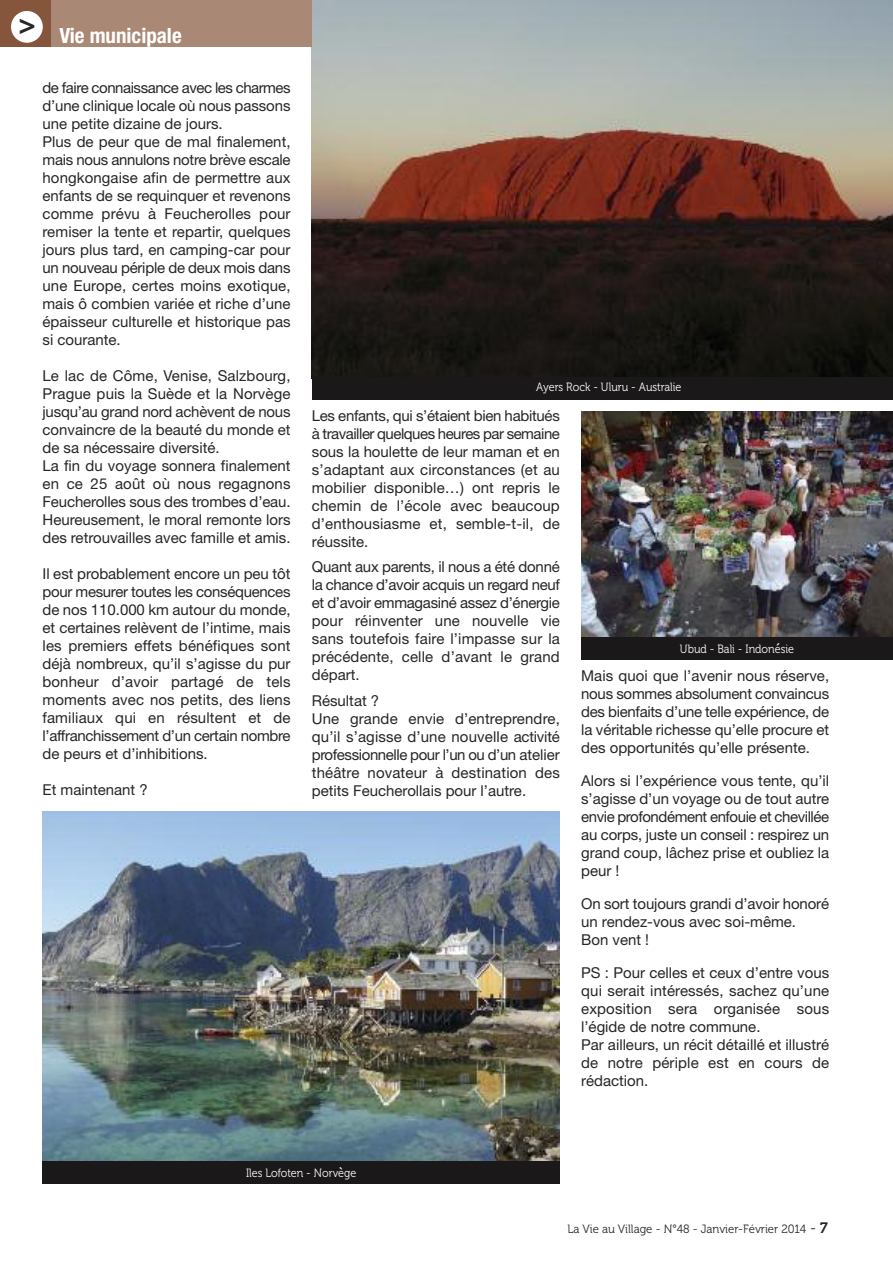
<style>
.page{position:relative;width:893px;height:1263px;background:#fff}
.page>*{position:absolute;margin:0;border:0;box-sizing:border-box;transform-origin:0 0}
.t1{font:700 condensed 21px "Helvetica Neue";color:#fff}
.t2{font:15px/18px "Helvetica Neue";color:#272627}
.t3{font:12px "Museo 300";color:#fff;scale:.9 1}
.t4{font:12px "Museo 300";color:#272627;scale:.95 1}
.s1{font-family:"Hira Kaku Pro W6"}
.s2{font-size:15px}
.s3{font-family:"Museo 700";font-size:15px}
</style>
<div class="page">
<img style="left:581px;top:411px;width:312px;height:226px">
<div style="left:581px;top:637px;width:312px;height:23px;background:#1b1819"></div>
<img style="left:312px;top:0;width:581px;height:377px">
<div style="left:312px;top:377px;width:581px;height:22px;background:#1b1819"></div>
<img style="left:43px;top:811px;width:517px;height:350px">
<div style="left:43px;top:1161px;width:517px;height:23px;background:#1b1819"></div>
<div style="left:0;top:0;width:51px;height:47px;background:#85553c"></div>
<div style="left:51px;top:0;width:261px;height:47px;background:#aa8876"></div>
<div style="left:11px;top:11px;width:32px;height:32px;background:#fff;border-radius:50%"></div>
<h1 class="t1" style="left:18px;top:28px;width:165px"><sup>&gt;</sup> Vie municipale</h1>
<p class="t2" style="left:43px;top:80px;width:250px">de faire connaissance avec les charmes d’une clinique locale où nous passons une petite dizaine de jours.<br>Plus de peur que de mal finalement, mais nous annulons notre brève escale hongkongaise afin de permettre aux enfants de se requinquer et revenons comme prévu à Feucherolles pour remiser la tente et repartir, quelques jours plus tard, en camping-car pour un nouveau périple de deux mois dans une Europe, certes moins exotique, mais ô combien variée et riche d’une épaisseur culturelle et historique pas si courante.</p>
<p class="t2" style="left:43px;top:368px;width:250px">Le lac de Côme, Venise, Salzbourg, Prague puis la Suède et la Norvège jusqu’au grand nord achèvent de nous convaincre de la beauté du monde et de sa nécessaire diversité.<br>La fin du voyage sonnera finalement en ce 25 août où nous regagnons Feucherolles sous des trombes d’eau.<br>Heureusement, le moral remonte lors des retrouvailles avec famille et amis.</p>
<p class="t2" style="left:43px;top:566px;width:250px;text-align:justify">Il est probablement encore un peu tôt pour mesurer toutes les conséquences de nos 110.000 km autour du monde, et certaines relèvent de l’intime, mais les premiers effets bénéfiques sont déjà nombreux, qu’il s’agisse du pur bonheur d’avoir partagé de tels moments avec nos petits, des liens familiaux qui en résultent et de l’affranchissement d’un certain nombre de peurs et d’inhibitions.</p>
<p class="t2" style="left:43px;top:782px;width:107px">Et maintenant ?</p>
<p class="t3" style="left:536px;top:382px;width:163px">Ayers Rock - Uluru - Australie</p>
<p class="t2" style="left:312px;top:408px;width:250px;text-align:justify">Les enfants, qui s’étaient bien habitués à travailler quelques heures par semaine sous la houlette de leur maman et en s’adaptant aux circonstances (et au mobilier disponible…) ont repris le chemin de l’école avec beaucoup d’enthousiasme et, semble-t-il, de réussite.</p>
<p class="t2" style="left:312px;top:559px;width:250px;text-align:justify">Quant aux parents, il nous a été donné la chance d’avoir acquis un regard neuf et d’avoir emmagasiné assez d’énergie pour réinventer une nouvelle vie sans toutefois faire l’impasse sur la précédente, celle d’avant le grand départ.</p>
<p class="t2" style="left:312px;top:693px;width:250px">Résultat ?<br>Une grande envie d’entreprendre, qu’il s’agisse d’une nouvelle activité professionnelle pour l’un ou d’un atelier théâtre novateur à destination des petits Feucherollais pour l’autre.</p>
<p class="t3" style="left:680px;top:644px;width:128px">Ubud - Bali - Indone<span class="s1">́</span>sie</p>
<p class="t2" style="left:581px;top:668px;width:250px;text-align:justify">Mais quoi que l’avenir nous réserve, nous sommes absolument convaincus des bienfaits d’une telle expérience, de la véritable richesse qu’elle procure et des opportunités qu’elle présente.</p>
<p class="t2" style="left:581px;top:773px;width:250px;text-align:justify">Alors si l’expérience vous tente, qu’il s’agisse d’un voyage ou de tout autre envie profondément enfouie et chevillée au corps, juste un conseil : respirez un grand coup, lâchez prise et oubliez la peur !</p>
<p class="t2" style="left:581px;top:896px;width:250px">On sort toujours grandi d’avoir honoré un rendez-vous avec soi-même.<br>Bon vent !</p>
<p class="t2" style="left:581px;top:965px;width:250px">PS : Pour celles et ceux d’entre vous qui serait intéressés, sachez qu’une exposition sera organisée sous l’égide de notre commune.<br>Par ailleurs, un récit détaillé et illustré de notre périple est en cours de rédaction.</p>
<p class="t3" style="left:246px;top:1168px;width:124px">Iles Lofoten - Norve<span class="s1">̀</span>ge</p>
<p class="t4" style="left:567px;top:1225px;width:275px">La Vie au Village - N°48 - Janvier-Février 2014 <span class="s2">-</span> <span class="s3">7</span></p>
</div>
